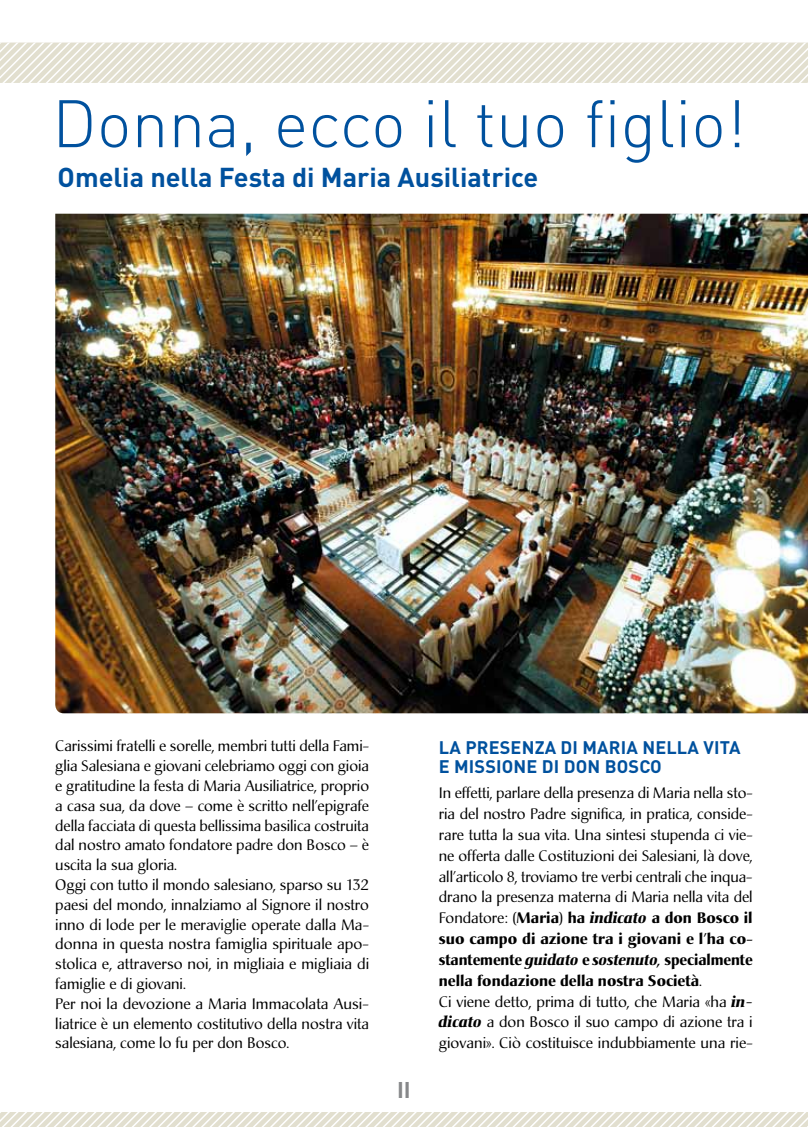
<style>
.page{position:relative;width:808px;height:1127px;background:#fff}
.page>*{position:absolute;margin:0;border:0;box-sizing:border-box;transform-origin:0 0}
.t1{font:300 66px "DIN Pro";color:#00519e}
.t2{font:700 27px "DIN Pro";color:#00519e}
.t3{font:700 22.5px "DIN Pro";color:#87888a}
.t4{font:700 18px/19.4px "DIN Pro";letter-spacing:.01em;color:#00519e}
.t5{font:15px/19.8px "Christiana";color:#000}
.s1{font-weight:700}
.s2{font-weight:700;font-style:italic}
</style>
<div class="page">
<img style="left:55px;top:214px;width:753px;height:499px">
<svg style="left:0;top:1112px;width:808px;height:15px"></svg>
<svg style="left:0;top:43px;width:808px;height:40px"></svg>
<h1 class="t1" style="left:52px;top:78px;width:695px">Donna, ecco il tuo figlio!</h1>
<h2 class="t2" style="left:58px;top:159px;width:482px">OMELIA NELLA FESTA DI MARIA AUSILIATRICE</h2>
<p class="t5" style="left:55px;top:736px;width:316px">Carissimi fratelli e sorelle, membri tutti della Fami&shy;glia Salesiana e giovani celebriamo oggi con gioia e gratitudine la festa di Maria Ausiliatrice, proprio a casa sua, da dove – come è scritto nell’epigrafe della facciata di questa bellissima basilica costruita dal nostro amato fondatore padre don Bosco – è uscita la sua gloria.<br>Oggi con tutto il mondo salesiano, sparso su 132 paesi del mondo, innalziamo al Signore il nostro inno di lode per le meraviglie operate dalla Ma&shy;donna in questa nostra famiglia spirituale apo&shy;stolica e, attraverso noi, in migliaia e migliaia di famiglie e di giovani.<br>Per noi la devozione a Maria Immacolata Ausi&shy;liatrice è un elemento costitutivo della nostra vita salesiana, come lo fu per don Bosco.</p>
<h3 class="t3" style="left:397px;top:1075px;width:15px">II</h3>
<p class="t4" style="left:439px;top:737px;width:156px">LA PRESENZA DI MARIA</p>
<p class="t4" style="left:439px;top:737px;width:301px;text-indent:203px">NELLA VITA<br>E MISSIONE DI DON BOSCO</p>
<p class="t5" style="left:439px;top:783px;width:315px;line-height:20.9px">In effetti, parlare della presenza di Maria nella sto&shy;ria del nostro Padre significa, in pratica, conside&shy;rare tutta la sua vita. Una sintesi stupenda ci vie&shy;ne offerta dalle Costituzioni dei Salesiani, là dove, all’articolo 8, troviamo tre verbi centrali che inqua&shy;drano la presenza materna di Maria nella vita del Fondatore: <span class="s1">(Maria) ha</span> <span class="s2">indicato</span> <span class="s1">a don Bosco il suo campo di azione tra i giovani e l’ha co&shy;stantemente</span> <span class="s2">guidato</span> <span class="s1">e</span> <span class="s2">sostenuto,</span> <span class="s1">specialmente nella fondazione della nostra Società</span>.<br>Ci viene detto, prima di tutto, che Maria «ha <span class="s2">in&shy;dicato</span> a don Bosco il suo campo di azione tra i giovani». Ciò costituisce indubbiamente una rie-</p>
</div>
